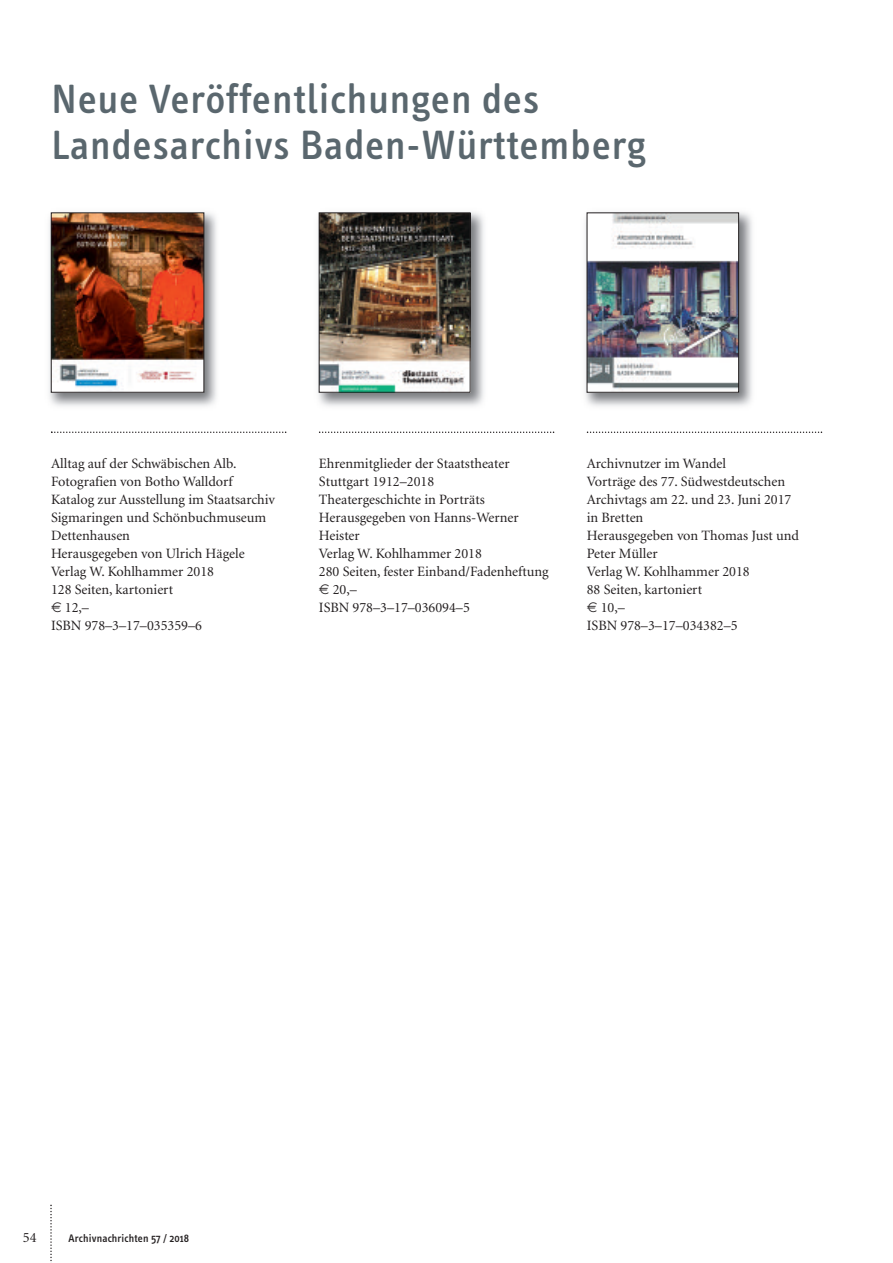
<style>
.page{position:relative;width:893px;height:1263px;background:#fff}
.page>*{position:absolute;margin:0;border:0;box-sizing:border-box;transform-origin:0 0}
.t1{font:500 42px/46.5px "Info Text";letter-spacing:.025em;color:#5a676e}
.t2{font:14.25px "Minion";color:#231f20}
.t3{font:500 11.25px "Info Text";letter-spacing:.015em;color:#231f20}
</style>
<div class="page">
<svg style="left:51px;top:431px;width:235px;height:2px"></svg>
<svg style="left:319px;top:431px;width:235px;height:2px"></svg>
<svg style="left:587px;top:431px;width:235px;height:2px"></svg>
<img style="left:49px;top:212px;width:168px;height:194px">
<img style="left:53px;top:215px;width:149px;height:175px">
<div style="left:51px;top:213px;width:153px;height:179px;border:1px solid #231f20"></div>
<img style="left:318px;top:212px;width:166px;height:194px">
<img style="left:321px;top:215px;width:147px;height:175px">
<div style="left:319px;top:213px;width:151px;height:179px;border:1px solid #231f20"></div>
<img style="left:585px;top:212px;width:167px;height:194px">
<img style="left:589px;top:215px;width:148px;height:175px">
<div style="left:587px;top:213px;width:152px;height:179px;border:1px solid #231f20"></div>
<svg style="left:50px;top:1205px;width:2px;height:58px"></svg>
<h1 class="t1" style="left:51px;top:79px;width:596px">Neue Veröffentlichungen des<br>Landesarchivs Baden-Württemberg</h1>
<p class="t2" style="left:51px;top:458px;width:187px">Alltag auf der Schwäbischen Alb.</p>
<p class="t2" style="left:51px;top:476px;width:183px">Fotografien von Botho Walldorf</p>
<p class="t2" style="left:51px;top:494px;width:226px">Katalog zur Ausstellung im Staatsarchiv</p>
<p class="t2" style="left:51px;top:512px;width:217px">Sigmaringen und Schönbuchmuseum</p>
<p class="t2" style="left:51px;top:530px;width:81px">Dettenhausen</p>
<p class="t2" style="left:51px;top:548px;width:195px">Herausgegeben von Ulrich Hägele</p>
<p class="t2" style="left:51px;top:566px;width:164px">Verlag W. Kohlhammer 2018</p>
<p class="t2" style="left:51px;top:584px;width:124px">128 Seiten, kartoniert</p>
<p class="t2" style="left:65px;top:602px;width:26px">12,–</p>
<p class="t2" style="left:51px;top:620px;width:152px">ISBN 978–3–17–035359–6</p>
<p class="t2" style="left:319px;top:458px;width:192px">Ehrenmitglieder der Staatstheater</p>
<p class="t2" style="left:319px;top:476px;width:117px">Stuttgart 1912–2018</p>
<p class="t2" style="left:319px;top:494px;width:167px">Theatergeschichte in Porträts</p>
<p class="t2" style="left:319px;top:512px;width:201px">Herausgegeben von Hanns-Werner</p>
<p class="t2" style="left:319px;top:530px;width:42px">Heister</p>
<p class="t2" style="left:319px;top:548px;width:164px">Verlag W. Kohlhammer 2018</p>
<p class="t2" style="left:319px;top:566px;width:231px">280 Seiten, fester Einband/Fadenheftung</p>
<p class="t2" style="left:333px;top:584px;width:26px">20,–</p>
<p class="t2" style="left:319px;top:602px;width:152px">ISBN 978–3–17–036094–5</p>
<p class="t2" style="left:587px;top:458px;width:141px">Archivnutzer im Wandel</p>
<p class="t2" style="left:587px;top:476px;width:200px">Vorträge des 77. Südwestdeutschen</p>
<p class="t2" style="left:587px;top:494px;width:206px">Archivtags am 22. und 23. Juni 2017</p>
<p class="t2" style="left:587px;top:512px;width:58px">in Bretten</p>
<p class="t2" style="left:587px;top:530px;width:214px">Herausgegeben von Thomas Just und</p>
<p class="t2" style="left:587px;top:548px;width:72px">Peter Müller</p>
<p class="t2" style="left:587px;top:566px;width:164px">Verlag W. Kohlhammer 2018</p>
<p class="t2" style="left:587px;top:584px;width:117px">88 Seiten, kartoniert</p>
<p class="t2" style="left:601px;top:602px;width:26px">10,–</p>
<p class="t2" style="left:587px;top:620px;width:152px">ISBN 978–3–17–034382–5</p>
<p class="t2" style="left:23px;top:1232px;width:15px">54</p>
<p class="t3" style="left:69px;top:1234px;width:122px">Archivnachrichten 57 / 2018</p>
</div>
